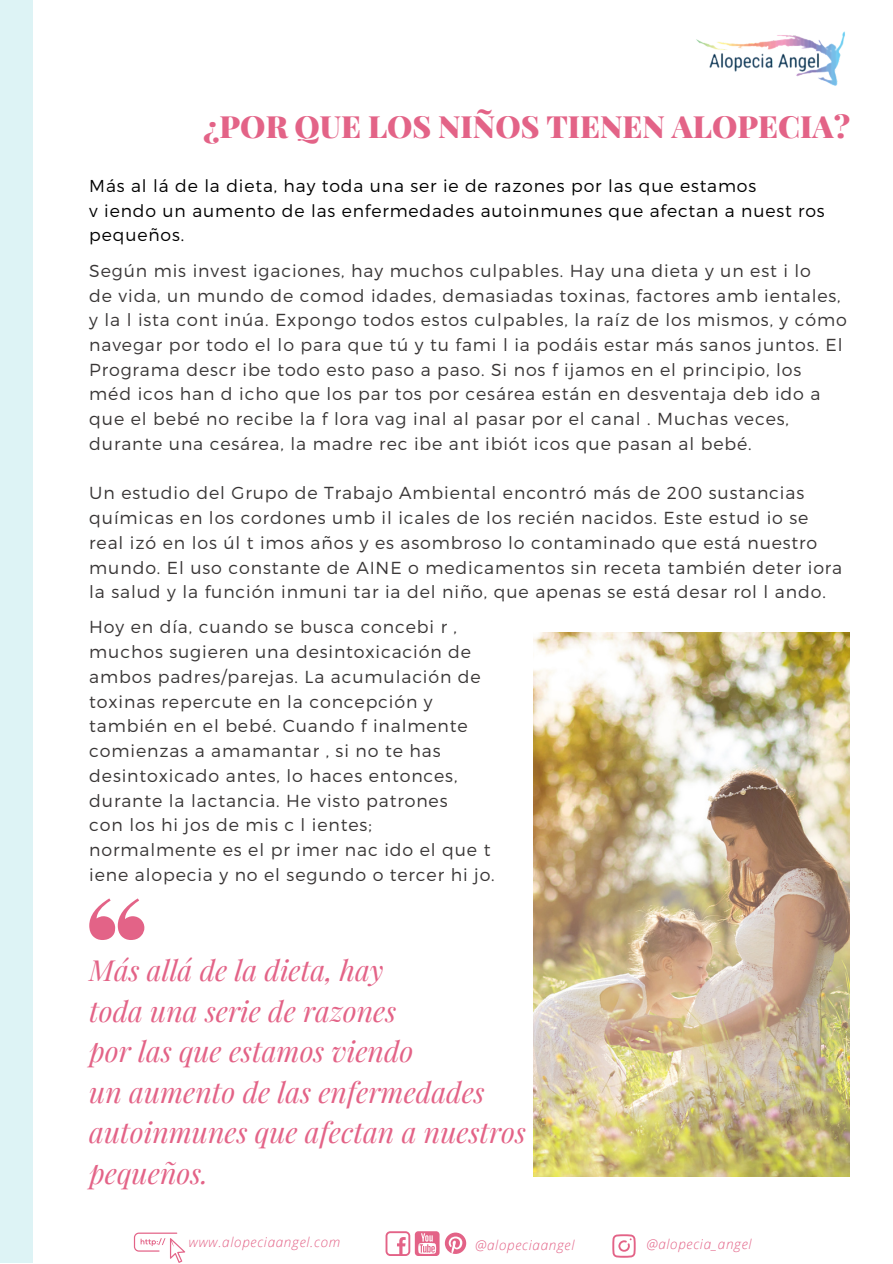
<style>
.page{position:relative;width:893px;height:1264px;background:#fff}
.page>*{position:absolute;margin:0;border:0;box-sizing:border-box;transform-origin:0 0}
.t1{font:900 30.6px "Playfair Display";color:#e36387}
.t2{font:italic 28.5px/40.5px "Playfair Display";color:#e36387}
.t3{font:300 17.4px/24.8px "Montserrat";letter-spacing:.05em;color:#393636}
.t4{font:300 17.25px/24.8px "Montserrat";letter-spacing:.05em;color:#000}
.t5{font:italic 300 13.5px "Open Sans";letter-spacing:.05em;color:#e36387}
</style>
<div class="page">
<div style="left:0;top:0;width:33px;height:1262px;background:#ddf3f5"></div>
<svg style="left:89px;top:898px;width:55px;height:42px"></svg>
<img style="left:534px;top:632px;width:315px;height:544px">
<img style="left:696px;top:31px;width:149px;height:55px">
<svg style="left:612px;top:1234px;width:23px;height:23px"></svg>
<svg style="left:385px;top:1231px;width:25px;height:24px"></svg>
<svg style="left:415px;top:1231px;width:24px;height:24px"></svg>
<svg style="left:418px;top:1233px;width:18px;height:20px"></svg>
<svg style="left:445px;top:1232px;width:21px;height:21px"></svg>
<svg style="left:134px;top:1232px;width:51px;height:30px"></svg>
<h1 class="t1" style="left:203px;top:105px;width:648px">¿POR QUE LOS NIÑOS TIENEN ALOPECIA?</h1>
<p class="t4" style="left:89px;top:172px;width:737px">Más al lá de la dieta, hay toda una ser ie de razones por las que estamos<br>v iendo un aumento de las enfermedades autoinmunes que afectan a nuest ros pequeños.</p>
<p class="t3" style="left:89px;top:257px;width:759px">Según mis invest igaciones, hay muchos culpables. Hay una dieta y un est i lo<br>de vida, un mundo de comod idades, demasiadas toxinas, factores amb ientales, y la l ista cont inúa. Expongo todos estos culpables, la raíz de los mismos, y cómo navegar por todo el lo para que tú y tu fami l ia podáis estar más sanos juntos. El Programa descr ibe todo esto paso a paso. Si nos f ijamos en el principio, los méd icos han d icho que los par tos por cesárea están en desventaja deb ido a que el bebé no recibe la f lora vag inal al pasar por el canal . Muchas veces, durante una cesárea, la madre rec ibe ant ibiót icos que pasan al bebé.</p>
<p class="t3" style="left:89px;top:480px;width:754px">Un estudio del Grupo de Trabajo Ambiental encontró más de 200 sustancias químicas en los cordones umb il icales de los recién nacidos. Este estud io se real izó en los úl t imos años y es asombroso lo contaminado que está nuestro mundo. El uso constante de AINE o medicamentos sin receta también deter iora la salud y la función inmuni tar ia del niño, que apenas se está desar rol l ando.</p>
<p class="t3" style="left:89px;top:614px;width:407px">Hoy en día, cuando se busca concebi r , muchos sugieren una desintoxicación de ambos padres/parejas. La acumulación de toxinas repercute en la concepción y también en el bebé. Cuando f inalmente comienzas a amamantar , si no te has desintoxicado antes, lo haces entonces, durante la lactancia. He visto patrones<br>con los hi jos de mis c l ientes; normalmente es el pr imer nac ido el que t iene alopecia y no el segundo o tercer hi jo.</p>
<h2 class="t2" style="left:89px;top:949px;width:438px">Más allá de la dieta, hay<br>toda una serie de razones<br>por las que estamos viendo<br>un aumento de las enfermedades autoinmunes que afectan a nuestros pequeños.</h2>
<p class="t5" style="left:189px;top:1232px;width:153px">www.alopeciaangel.com</p>
<p class="t5" style="left:475px;top:1235px;width:101px">@alopeciaangel</p>
<p class="t5" style="left:646px;top:1234px;width:107px">@alopecia_angel</p>
</div>
